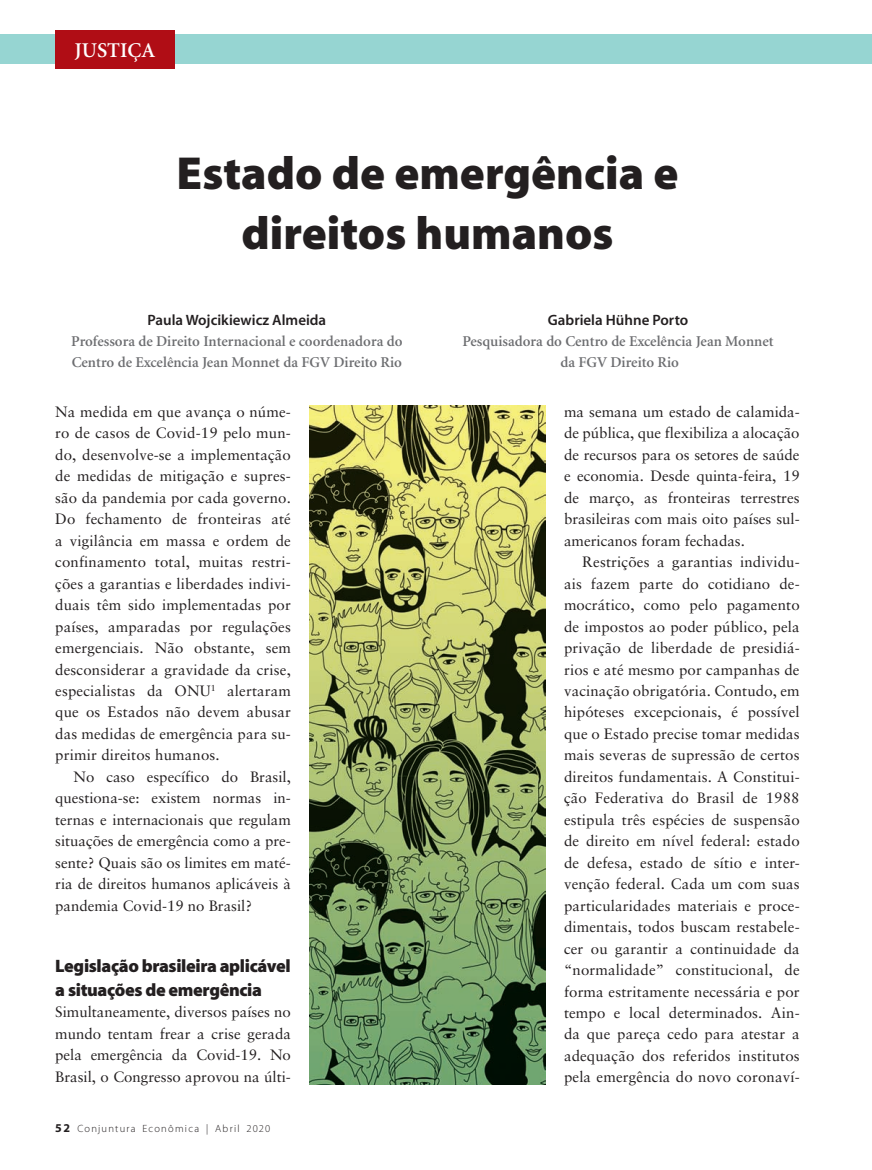
<style>
.page{position:relative;width:872px;height:1170px;background:#fff}
.page>*{position:absolute;margin:0;border:0;box-sizing:border-box;transform-origin:0 0}
.t1{font:46.5px/60px "Adobe Corp ID Myriad Bl";color:#231f20;text-align:center}
.t2{font:21px "Adobe Corp ID Minion Sb";color:#fff}
.t3{font:18px/24px "Adobe Corp ID Myriad Bl";letter-spacing:-.02em;color:#231f20}
.t4{font:15px/21.5px "Sabon";color:#231f20;text-align:justify}
.t5{font:15px/21px "Adobe Corp ID Minion Sb";color:#6c6d70}
.t6{font:15px "Adobe Corp ID Myriad Sb";color:#231f20}
.t7{font:10.5px "Adobe Corp ID Myriad Lt";letter-spacing:.115em;color:#231f20}
.s1{font-family:"Adobe Corp ID Myriad Bd";font-size:12px}
</style>
<div class="page">
<div style="left:0;top:34px;width:872px;height:30px;background:#96d5d2"></div>
<div style="left:55px;top:30px;width:119px;height:38px;background:#b00d15"></div>
<img style="left:310px;top:405px;width:235px;height:679px">
<h2 class="t2" style="left:74px;top:39px;width:82px">JUSTIÇA</h2>
<h1 class="t1" style="left:176px;top:144px;width:503px">Estado de emergência e direitos humanos</h1>
<p class="t6" style="left:147px;top:313px;width:180px">Paula Wojcikiewicz Almeida</p>
<p class="t5" style="left:71px;top:331px;width:333px">Professora de Direito Internacional e coordenadora do<br>Centro de Excelência Jean Monnet da FGV Direito Rio</p>
<p class="t4" style="left:55px;top:401px;width:237px">Na medida em que avança o núme&shy;ro de casos de Covid-19 pelo mun&shy;do, desenvolve-se a implementação de medidas de mitigação e supres&shy;são da pandemia por cada governo.<br>Do fechamento de fronteiras até a vigilância em massa e ordem de confinamento total, muitas restri&shy;ções a garantias e liberdades indivi&shy;duais têm sido implementadas por países, amparadas por regulações emergenciais. Não obstante, sem desconsiderar a gravidade da crise, especialistas da ONU<sup>1</sup> alertaram que os Estados não devem abusar das medidas de emergência para su&shy;primir direitos humanos.</p>
<p class="t4" style="left:55px;top:765px;width:237px;text-indent:18px">No caso específico do Brasil, questiona-se: existem normas in&shy;ternas e internacionais que regulam situações de emergência como a pre&shy;sente? Quais são os limites em maté&shy;ria de direitos humanos aplicáveis à pandemia Covid-19 no Brasil?</p>
<p class="t3" style="left:55px;top:954px;width:237px">Legislação brasileira aplicável a situações de emergência</p>
<p class="t4" style="left:55px;top:1000px;width:237px">Simultaneamente, diversos países no mundo tentam frear a crise gerada pela emergência da Covid-19. No Brasil, o Congresso aprovou na últi-</p>
<p class="t7" style="left:55px;top:1122px;width:216px"><span class="s1">52</span> Conjuntura Econômica | Abril 2020</p>
<p class="t6" style="left:548px;top:313px;width:142px">Gabriela Hühne Porto</p>
<p class="t5" style="left:462px;top:331px;width:313px;text-align:center">Pesquisadora do Centro de Excelência Jean Monnet da FGV Direito Rio</p>
<p class="t4" style="left:564px;top:401px;width:237px">ma semana um estado de calamida&shy;de pública, que flexibiliza a alocação de recursos para os setores de saúde e economia. Desde quinta-feira, 19 de março, as fronteiras terrestres brasileiras com mais oito países sul&shy;americanos foram fechadas.</p>
<p class="t4" style="left:564px;top:551px;width:237px;text-indent:18px">Restrições a garantias individu&shy;ais fazem parte do cotidiano de&shy;mocrático, como pelo pagamento de impostos ao poder público, pela privação de liberdade de presidiá&shy;rios e até mesmo por campanhas de vacinação obrigatória. Contudo, em hipóteses excepcionais, é possível que o Estado precise tomar medidas mais severas de supressão de certos direitos fundamentais. A Constitui&shy;ção Federativa do Brasil de 1988 estipula três espécies de suspensão de direito em nível federal: estado de defesa, estado de sítio e inter&shy;venção federal. Cada um com suas particularidades materiais e proce&shy;dimentais, todos buscam restabele&shy;cer ou garantir a continuidade da “normalidade” constitucional, de forma estritamente necessária e por tempo e local determinados. Ain&shy;da que pareça cedo para atestar a adequação dos referidos institutos pela emergência do novo coronaví-</p>
</div>
